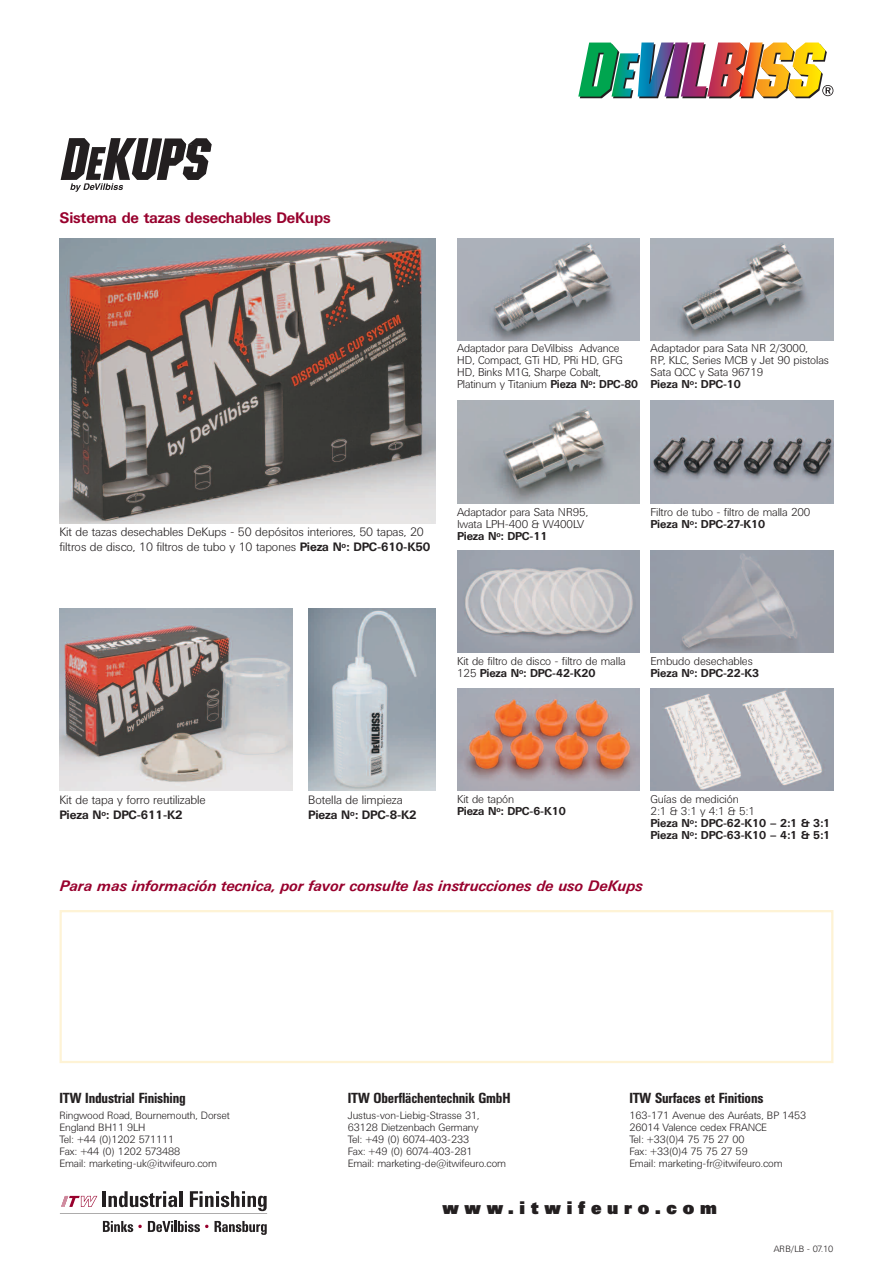
<style>
.page{position:relative;width:893px;height:1263px;background:#fff}
.page>*{position:absolute;margin:0;border:0;box-sizing:border-box;transform-origin:0 0}
.t1{font:900 18px "UN11";letter-spacing:.35em;color:#231f20}
.t2{font:italic 500 15px "UN11";color:#98012d}
.t3{font:500 15px "UN11";color:#98012d}
.t4{font:500 condensed 14.4px "UN11";color:#231f20}
.t5{font:300 12px/15px "UN11";color:#231f20}
.t6{font:300 11.25px/12px "UN11";color:#231f20}
.t7{font:500 11.25px/12px "UN11";color:#231f20}
.t8{font:300 10.5px/12px "UN11";color:#231f20}
.t9{font:300 9px "UN11";color:#231f20}
.s1{font-weight:500}
.s2{font-weight:300}
.s3{font-family:"Swiss 721 BT"}
</style>
<div class="page">
<div style="left:60px;top:910px;width:773px;height:153px;border:2px solid #fef3d5"></div>
<svg style="left:61px;top:1196px;width:36px;height:11px"></svg>
<hr style="left:103px;top:1191px;width:3px;height:16px;background:#231f20">
<svg style="left:109px;top:1191px;width:68px;height:16px"></svg>
<hr style="left:180px;top:1191px;width:3px;height:16px;background:#231f20">
<svg style="left:190px;top:1191px;width:77px;height:20px"></svg>
<hr style="left:60px;top:1213px;width:207px;height:1px;background:#231f20">
<svg style="left:103px;top:1221px;width:39px;height:11px"></svg>
<svg style="left:148px;top:1221px;width:60px;height:11px"></svg>
<svg style="left:215px;top:1221px;width:52px;height:14px"></svg>
<img style="left:578px;top:43px;width:255px;height:55px">
<svg style="left:61px;top:138px;width:151px;height:54px"></svg>
<img style="left:60px;top:238px;width:376px;height:285px">
<img style="left:60px;top:608px;width:233px;height:183px">
<img style="left:457px;top:401px;width:183px;height:102px">
<img style="left:457px;top:689px;width:183px;height:102px">
<img style="left:651px;top:551px;width:182px;height:102px">
<img style="left:651px;top:689px;width:182px;height:102px">
<img style="left:308px;top:608px;width:128px;height:183px">
<img style="left:457px;top:238px;width:183px;height:102px">
<img style="left:457px;top:551px;width:183px;height:102px">
<img style="left:651px;top:238px;width:182px;height:102px">
<img style="left:651px;top:401px;width:182px;height:102px">
<h2 class="t3" style="left:60px;top:209px;width:272px">Sistema de tazas desechables DeKups</h2>
<p class="t6" style="left:457px;top:342px;width:182px">Adaptador para DeVilbiss Advance<br>HD, Compact, GTi HD, PRi HD, GFG<br>HD, Binks M1G, Sharpe Cobalt,<br>Platinum y Titanium <span class="s1">Pieza N</span><sup>o</sup><span class="s1">: DPC-80</span></p>
<p class="t6" style="left:651px;top:342px;width:180px">Adaptador para Sata NR 2/3000,<br>RP, KLC, Series MCB y Jet 90 pistolas<br>Sata QCC y Sata 96719<br><span class="s1">Pieza N</span><sup>o</sup><span class="s1">: DPC-10</span></p>
<p class="t5" style="left:60px;top:524px;width:372px">Kit de tazas desechables DeKups - 50 depósitos interiores, 50 tapas, 20 filtros de disco, 10 filtros de tubo y 10 tapones <span class="s1">Pieza N</span><sup>o</sup><span class="s1">: DPC-610-K50</span></p>
<p class="t6" style="left:457px;top:506px;width:133px">Adaptador para Sata NR95,<br>Iwata LPH-400 &amp; W400LV<br><span class="s1">Pieza N</span><sup>o</sup><span class="s1">: DPC-11</span></p>
<p class="t6" style="left:651px;top:506px;width:161px">Filtro de tubo - filtro de malla 200<br><span class="s1">Pieza N</span><sup>o</sup><span class="s1">: DPC-27-K10</span></p>
<p class="t6" style="left:457px;top:655px;width:170px">Kit de filtro de disco - filtro de malla<br>125 <span class="s1">Pieza N</span><sup>o</sup><span class="s1">: DPC-42-K20</span></p>
<p class="t6" style="left:651px;top:655px;width:110px">Embudo desechables<br><span class="s1">Pieza N</span><sup>o</sup><span class="s1">: DPC-22-K3</span></p>
<p class="t5" style="left:60px;top:792px;width:148px">Kit de tapa y forro reutilizable<br><span class="s1">Pieza N</span><sup>o</sup><span class="s1">: DPC-611-K2</span></p>
<p class="t5" style="left:308px;top:792px;width:110px">Botella de limpieza<br><span class="s1">Pieza N</span><sup>o</sup><span class="s1">: DPC-8-K2</span></p>
<p class="t7" style="left:457px;top:793px;width:110px"><span class="s2">Kit de tapón<br></span>Pieza N<sup>o</sup>: DPC-6-K10</p>
<p class="t7" style="left:651px;top:793px;width:181px"><span class="s2">Guías de medición<br>2:1 &amp; 3:1 y 4:1 &amp; 5:1<br></span>Pieza N<sup>o</sup>: DPC-62-K10 – 2:1 &amp; 3:1<br>Pieza N<sup>o</sup>: DPC-63-K10 – 4:1 &amp; 5:1</p>
<h2 class="t2" style="left:60px;top:877px;width:584px">Para mas información tecnica, por favor consulte las instrucciones de uso DeKups</h2>
<p class="t4" style="left:60px;top:1090px;width:128px">ITW Industrial Finishing</p>
<p class="t8" style="left:60px;top:1110px;width:172px">Ringwood Road, Bournemouth, Dorset<br>England BH11 9LH<br>Tel: +44 (0)1202 571111<br>Fax: +44 (0) 1202 573488<br>Email: marketing-uk<span class="s3">@</span>itwifeuro.com</p>
<p class="t4" style="left:348px;top:1090px;width:164px">ITW Oberflächentechnik GmbH</p>
<p class="t8" style="left:348px;top:1110px;width:160px">Justus-von-Liebig-Strasse 31,<br>63128 Dietzenbach Germany<br>Tel: +49 (0) 6074-403-233<br>Fax: +49 (0) 6074-403-281<br>Email: marketing-de<span class="s3">@</span>itwifeuro.com</p>
<p class="t4" style="left:629px;top:1090px;width:135px">ITW Surfaces et Finitions</p>
<p class="t8" style="left:629px;top:1110px;width:178px">163-171 Avenue des Auréats, BP 1453<br>26014 Valence cedex FRANCE<br>Tel: +33(0)4 75 75 27 00<br>Fax: +33(0)4 75 75 27 59<br>Email: marketing-fr<span class="s3">@</span>itwifeuro.com</p>
<h1 class="t1" style="left:442px;top:1197px;width:275px">www.itwifeuro.com</h1>
<p class="t9" style="left:774px;top:1244px;width:61px">ARB/LB - 07.10</p>
</div>
